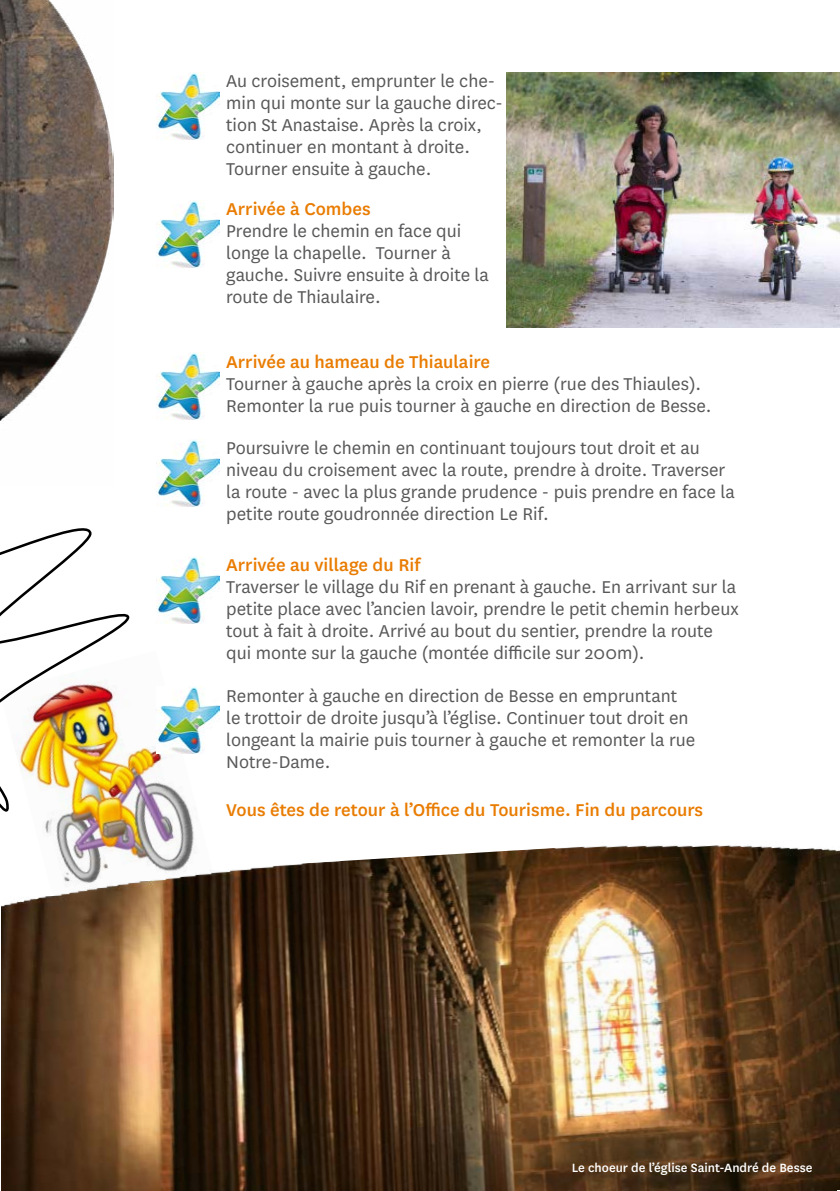
<style>
.page{position:relative;width:840px;height:1191px;background:#fff}
.page>*{position:absolute;margin:0;border:0;box-sizing:border-box;transform-origin:0 0}
.t1{font:20px/22px "National";color:#58585a}
.t2{font:500 20px "National";color:#e97c02}
.t3{font:500 14px "National";color:#fff}
</style>
<div class="page">
<img style="left:0;top:0;width:113px;height:421px">
<svg style="left:45px;top:686px;width:157px;height:144px"></svg>
<img style="left:0;top:528px;width:172px;height:299px">
<img style="left:1px;top:830px;width:838px;height:361px">
<img style="left:156px;top:72px;width:63px;height:67px">
<img style="left:156px;top:200px;width:63px;height:67px">
<img style="left:156px;top:352px;width:63px;height:68px">
<img style="left:156px;top:439px;width:63px;height:67px">
<img style="left:156px;top:556px;width:63px;height:67px">
<img style="left:156px;top:687px;width:63px;height:67px">
<img style="left:506px;top:72px;width:333px;height:256px">
<p class="t1" style="left:226px;top:69px;width:278px">Au croisement, emprunter le che&shy;min qui monte sur la gauche direc&shy;tion St Anastaise. Après la croix, continuer en montant à droite.<br>Tourner ensuite à gauche.</p>
<p class="t2" style="left:226px;top:196px;width:146px">Arrivée à Combes</p>
<p class="t1" style="left:226px;top:219px;width:264px">Prendre le chemin en face qui longe la chapelle. Tourner à gauche. Suivre ensuite à droite la route de Thiaulaire.</p>
<p class="t2" style="left:226px;top:348px;width:265px">Arrivée au hameau de Thiaulaire</p>
<p class="t1" style="left:226px;top:371px;width:486px">Tourner à gauche après la croix en pierre (rue des Thiaules).<br>Remonter la rue puis tourner à gauche en direction de Besse.</p>
<p class="t1" style="left:226px;top:436px;width:510px">Poursuivre le chemin en continuant toujours tout droit et au niveau du croisement avec la route, prendre à droite. Traverser la route - avec la plus grande prudence - puis prendre en face la petite route goudronnée direction Le Rif.</p>
<p class="t2" style="left:226px;top:551px;width:195px">Arrivée au village du Rif</p>
<p class="t1" style="left:226px;top:575px;width:513px">Traverser le village du Rif en prenant à gauche. En arrivant sur la petite place avec l’ancien lavoir, prendre le petit chemin herbeux tout à fait à droite. Arrivé au bout du sentier, prendre la route qui monte sur la gauche (montée difficile sur 200m).</p>
<p class="t1" style="left:226px;top:683px;width:470px">Remonter à gauche en direction de Besse en empruntant le trottoir de droite jusqu’à l’église. Continuer tout droit en longeant la mairie puis tourner à gauche et remonter la rue Notre-Dame.</p>
<p class="t2" style="left:226px;top:796px;width:478px">Vous êtes de retour à l’Office du Tourisme. Fin du parcours</p>
<p class="t3" style="left:571px;top:1157px;width:242px">Le choeur de l’église Saint-André de Besse</p>
</div>
